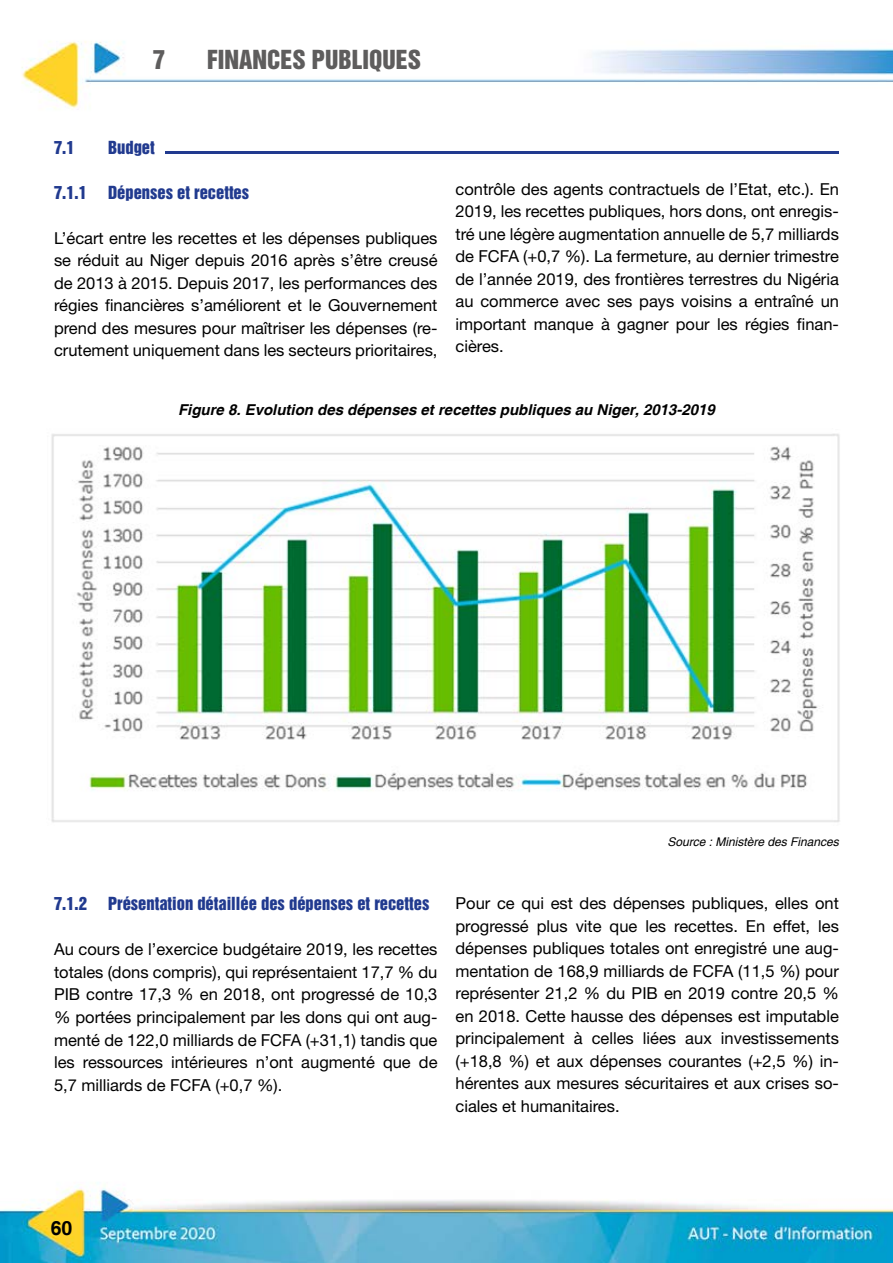
<style>
.page{position:relative;width:893px;height:1263px;background:#fff}
.page>*{position:absolute;margin:0;border:0;box-sizing:border-box;transform-origin:0 0}
.t1{font:24px "Helvetica Inserat";color:#5e5d5d}
.t2{font:700 19.5px "Helvetica";color:#000}
.t3{font:16.5px/22.5px "Helvetica Neue LT Std";color:#000;text-align:justify}
.t4{font:16.5px "Helvetica Inserat";color:#213a8f}
.t5{font:italic 700 15px "Helvetica";color:#000}
.t6{font:italic 12px "Helvetica";color:#000}
</style>
<div class="page">
<img style="left:0;top:41px;width:893px;height:1222px">
<hr style="left:166px;top:151px;width:673px;height:3px;background:#213a8f">
<img style="left:46px;top:428px;width:800px;height:399px">
<h1 class="t1" style="left:153px;top:45px;width:13px">7</h1>
<h1 class="t1" style="left:207px;top:45px;width:216px">FINANCES PUBLIQUES</h1>
<p class="t4" style="left:54px;top:137px;width:22px">7.1</p>
<p class="t4" style="left:108px;top:137px;width:48px">Budget</p>
<p class="t4" style="left:54px;top:182px;width:34px">7.1.1</p>
<p class="t4" style="left:108px;top:182px;width:143px">Dépenses et recettes</p>
<p class="t3" style="left:54px;top:226px;width:385px">L’écart entre les recettes et les dépenses publiques se réduit au Niger depuis 2016 après s’être creusé de 2013 à 2015. Depuis 2017, les performances des régies financières s’améliorent et le Gouvernement prend des mesures pour maîtriser les dépenses (re&shy;crutement uniquement dans les secteurs prioritaires,</p>
<p class="t3" style="left:455px;top:177px;width:385px">contrôle des agents contractuels de l’Etat, etc.). En 2019, les recettes publiques, hors dons, ont enregis&shy;tré une légère augmentation annuelle de 5,7 milliards de FCFA (+0,7 %). La fermeture, au dernier trimestre de l’année 2019, des frontières terrestres du Nigéria au commerce avec ses pays voisins a entraîné un important manque à gagner pour les régies finan&shy;cières.</p>
<p class="t5" style="left:178px;top:400px;width:538px">Figure 8. Evolution des dépenses et recettes publiques au Niger, 2013-2019</p>
<p class="t6" style="left:668px;top:835px;width:173px">Source : Ministère des Finances</p>
<p class="t4" style="left:54px;top:894px;width:34px">7.1.2</p>
<p class="t4" style="left:108px;top:894px;width:323px">Présentation détaillée des dépenses et recettes</p>
<p class="t3" style="left:54px;top:938px;width:385px">Au cours de l’exercice budgétaire 2019, les recettes totales (dons compris), qui représentaient 17,7 % du PIB contre 17,3 % en 2018, ont progressé de 10,3 % portées principalement par les dons qui ont aug&shy;menté de 122,0 milliards de FCFA (+31,1) tandis que les ressources intérieures n’ont augmenté que de 5,7 milliards de FCFA (+0,7 %).</p>
<p class="t3" style="left:455px;top:892px;width:385px">Pour ce qui est des dépenses publiques, elles ont progressé plus vite que les recettes. En effet, les dépenses publiques totales ont enregistré une aug&shy;mentation de 168,9 milliards de FCFA (11,5 %) pour représenter 21,2 % du PIB en 2019 contre 20,5 % en 2018. Cette hausse des dépenses est imputable principalement à celles liées aux investissements (+18,8 %) et aux dépenses courantes (+2,5 %) in&shy;hérentes aux mesures sécuritaires et aux crises so&shy;ciales et humanitaires.</p>
<p class="t2" style="left:51px;top:1216px;width:23px">60</p>
</div>
